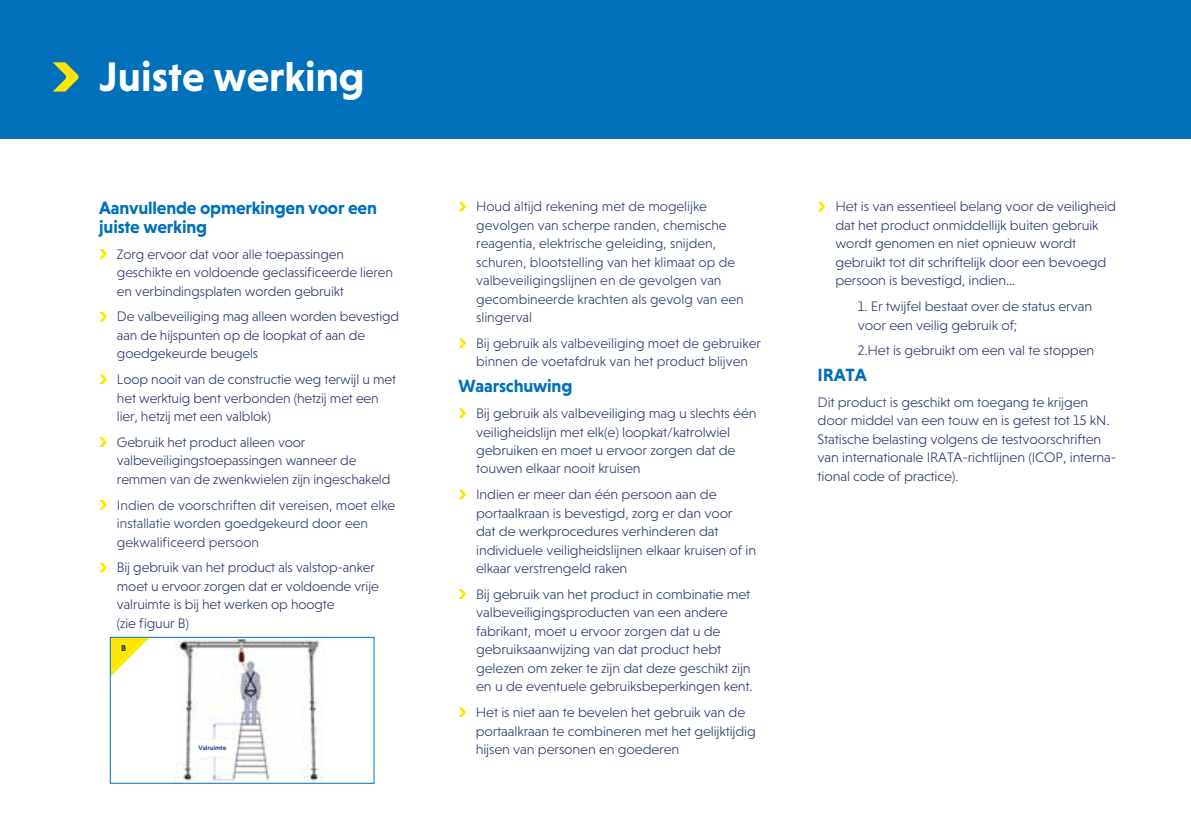
<style>
.page{position:relative;width:1191px;height:840px;background:#fff}
.page>*{position:absolute;margin:0;border:0;box-sizing:border-box;transform-origin:0 0}
.t1{font:700 42px "Niveau Grotesk";color:#fff}
.t2{font:700 18px/18.4px "Niveau Grotesk";letter-spacing:-.01em;color:#0070ba}
.t3{font:300 14px/18.4px "Niveau Grotesk";letter-spacing:-.01em;color:#26356b}
.t4{font:300 14px/18.4px "Niveau Grotesk";letter-spacing:-.01em;color:#25316a}
.t5{font:700 8.6px "Niveau Grotesk";color:#25316a}
.t6{font:700 6.6px "Niveau Grotesk";letter-spacing:-.01em;color:#2a4899}
.s1{font-size:12px}
</style>
<div class="page">
<div style="left:0;top:0;width:1191px;height:138px;background:#0070ba"></div>
<svg style="left:99px;top:249px;width:8px;height:9px"></svg>
<svg style="left:99px;top:311px;width:8px;height:10px"></svg>
<svg style="left:99px;top:374px;width:8px;height:10px"></svg>
<svg style="left:99px;top:437px;width:8px;height:9px"></svg>
<svg style="left:99px;top:500px;width:8px;height:9px"></svg>
<svg style="left:99px;top:562px;width:8px;height:10px"></svg>
<svg style="left:458px;top:202px;width:8px;height:9px"></svg>
<svg style="left:458px;top:338px;width:8px;height:10px"></svg>
<svg style="left:458px;top:408px;width:8px;height:10px"></svg>
<svg style="left:458px;top:489px;width:8px;height:10px"></svg>
<svg style="left:458px;top:589px;width:8px;height:9px"></svg>
<svg style="left:458px;top:707px;width:8px;height:9px"></svg>
<svg style="left:818px;top:202px;width:7px;height:9px"></svg>
<svg style="left:53px;top:62px;width:26px;height:29px"></svg>
<svg style="left:112px;top:638px;width:37px;height:37px"></svg>
<img style="left:175px;top:638px;width:148px;height:143px">
<div style="left:110px;top:636px;width:264px;height:147px;border:1px solid #0070ba"></div>
<div style="left:192px;top:739px;width:41px;height:15px;background:#fff"></div>
<h1 class="t1" style="left:99px;top:52px;width:267px">Juiste werking</h1>
<p class="t2" style="left:99px;top:199px;width:279px">Aanvullende opmerkingen voor een juiste werking</p>
<p class="t4" style="left:117px;top:244px;width:277px">Zorg ervoor dat voor alle toepassingen geschikte en voldoende geclassificeerde lieren en verbindingsplaten worden gebruikt</p>
<p class="t4" style="left:117px;top:307px;width:284px">De valbeveiliging mag alleen worden bevestigd aan de hijspunten op de loopkat of aan de goedgekeurde beugels</p>
<p class="t4" style="left:117px;top:370px;width:280px">Loop nooit van de constructie weg terwijl u met het werktuig bent verbonden (hetzij met een lier, hetzij met een valblok)</p>
<p class="t4" style="left:117px;top:432px;width:275px">Gebruik het product alleen voor valbeveiligingstoepassingen wanneer de remmen van de zwenkwielen zijn ingeschakeld</p>
<p class="t3" style="left:117px;top:495px;width:280px">Indien de voorschriften dit vereisen, moet elke installatie worden goedgekeurd door een gekwalificeerd persoon</p>
<p class="t4" style="left:117px;top:558px;width:263px">Bij gebruik van het product als valstop-anker moet u ervoor zorgen dat er voldoende vrije valruimte is bij het werken op hoogte<br>(zie figuur B)</p>
<p class="t5" style="left:121px;top:642px;width:7px">B</p>
<p class="t6" style="left:198px;top:743px;width:29px">Valruimte</p>
<p class="t3" style="left:476px;top:197px;width:269px">Houd altijd rekening met de mogelijke gevolgen van scherpe randen, chemische reagentia, elektrische geleiding, snijden, schuren, blootstelling van het klimaat op de valbeveiligingslijnen en de gevolgen van gecombineerde krachten als gevolg van een slingerval</p>
<p class="t3" style="left:476px;top:334px;width:286px">Bij gebruik als valbeveiliging moet de gebruiker binnen de voetafdruk van het product blijven</p>
<p class="t2" style="left:458px;top:376px;width:115px">Waarschuwing</p>
<p class="t3" style="left:476px;top:404px;width:282px">Bij gebruik als valbeveiliging mag u slechts één veiligheidslijn met elk(e) loopkat/katrolwiel gebruiken en moet u ervoor zorgen dat de touwen elkaar nooit kruisen</p>
<p class="t3" style="left:476px;top:485px;width:281px">Indien er meer dan één persoon aan de portaalkraan is bevestigd, zorg er dan voor<br>dat de werkprocedures verhinderen dat individuele veiligheidslijnen elkaar kruisen of in elkaar verstrengeld raken</p>
<p class="t3" style="left:476px;top:584px;width:278px">Bij gebruik van het product in combinatie met valbeveiligingsproducten van een andere fabrikant, moet u ervoor zorgen dat u de gebruiksaanwijzing van dat product hebt gelezen om zeker te zijn dat deze geschikt zijn en u de eventuele gebruiksbeperkingen kent.</p>
<p class="t3" style="left:476px;top:702px;width:281px">Het is niet aan te bevelen het gebruik van de portaalkraan te combineren met het gelijktijdig hijsen van personen en goederen</p>
<p class="t3" style="left:835px;top:197px;width:282px">Het is van essentieel belang voor de veiligheid dat het product onmiddellijk buiten gebruik wordt genomen en niet opnieuw wordt gebruikt tot dit schriftelijk door een bevoegd persoon is bevestigd, indien...</p>
<p class="t3" style="left:858px;top:297px;width:236px">1. Er twijfel bestaat over de status ervan voor een veilig gebruik of;</p>
<p class="t3" style="left:858px;top:341px;width:238px">2.Het is gebruikt om een val te stoppen</p>
<p class="t2" style="left:817px;top:365px;width:51px">IRATA</p>
<p class="t3" style="left:817px;top:393px;width:300px">Dit product is geschikt om toegang te krijgen door middel van een touw en is getest tot 15 kN.<br>Statische belasting volgens de testvoorschriften van internationale IRATA-richtlijnen (ICOP, interna&shy;tional code of practice)<span class="s1">.</span></p>
</div>
